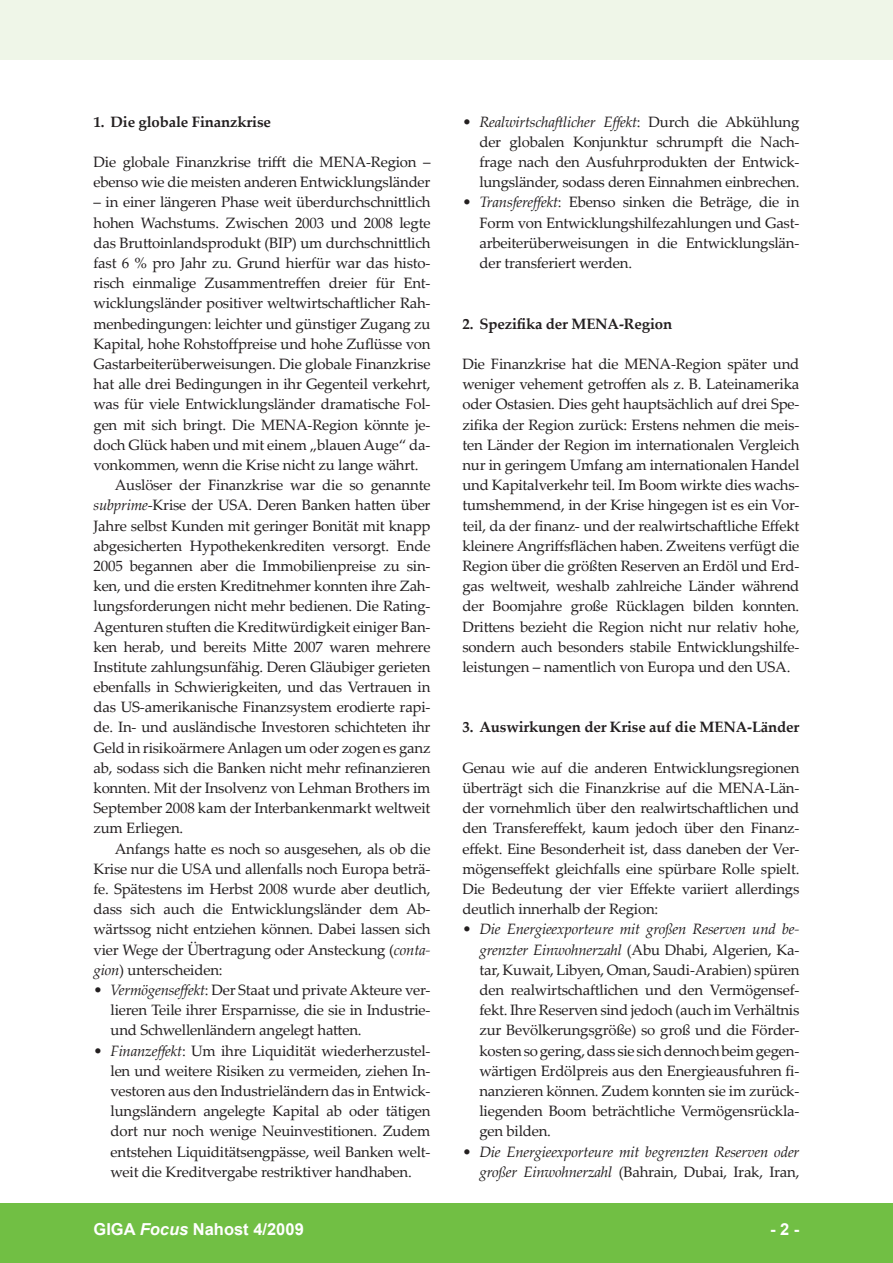
<style>
.page{position:relative;width:893px;height:1263px;background:#fff}
.page>*{position:absolute;margin:0;border:0;box-sizing:border-box;transform-origin:0 0}
.foc__text_fusszeile{font:700 16.5px "Arial";color:#fff}
.foc__text_seitenzahl{font:700 16.5px "Arial";color:#fff}
.foc__text_1__absatz{font:15px/20.2px "Palatino Linotype";letter-spacing:-.015em;color:#231f20;text-align:justify}
.foc__text_aufzaehlun{font:15px/20.2px "Palatino Linotype";letter-spacing:-.015em;color:#231f20;text-align:justify}
.foc__text_fliesstext{font:15px/20.2px "Palatino Linotype";letter-spacing:-.015em;color:#231f20;text-align:justify}
.foc__text_aufzaehlun-2{font:italic 15px/20.2px "Palatino Linotype";letter-spacing:-.015em;color:#231f20}
.foc__text_ueberschri{font:700 15px "Palatino Linotype";letter-spacing:-.01em;color:#231f20}
.s1{font-style:italic}
.s2{font-style:normal}
</style>
<div class="page">
<div style="left:0;top:1203px;width:893px;height:60px;background:#71bf44"></div>
<div style="left:0;top:0;width:893px;height:60px;background:#eff6e8"></div>
<p class="foc__text_ueberschri" style="left:94px;top:111px;width:179px">1. Die globale Finanzkrise</p>
<p class="foc__text_1__absatz" style="left:94px;top:151px;width:338px">Die globale Finanzkrise trifft die MENA-Region – ebenso wie die meisten anderen Entwicklungsländer</p>
<p class="foc__text_1__absatz" style="left:94px;top:191px;width:338px">– in einer längeren Phase weit überdurchschnittlich hohen Wachstums. Zwischen 2003 und 2008 legte das Bruttoinlandsprodukt (BIP) um durchschnittlich fast 6 % pro Jahr zu. Grund hierfür war das histo&shy;risch einmalige Zusammentreffen dreier für Ent&shy;wicklungsländer positiver weltwirtschaftlicher Rah&shy;menbedingungen: leichter und günstiger Zugang zu Kapital, hohe Rohstoffpreise und hohe Zuflüsse von Gastarbeiterüberweisungen. Die globale Finanzkrise hat alle drei Bedingungen in ihr Gegenteil verkehrt, was für viele Entwicklungsländer dramatische Fol&shy;gen mit sich bringt. Die MENA-Region könnte je&shy;doch Glück haben und mit einem „blauen Auge“ da&shy;vonkommen, wenn die Krise nicht zu lange währt.</p>
<p class="foc__text_fliesstext" style="left:94px;top:474px;width:338px;text-indent:21px">Auslöser der Finanzkrise war die so genannte <span class="s1">subprime</span>-Krise der USA. Deren Banken hatten über Jahre selbst Kunden mit geringer Bonität mit knapp abgesicherten Hypothekenkrediten versorgt. Ende 2005 begannen aber die Immobilienpreise zu sin&shy;ken, und die ersten Kreditnehmer konnten ihre Zah&shy;lungsforderungen nicht mehr bedienen. Die Rating-Agenturen stuften die Kreditwürdigkeit einiger Ban&shy;ken herab, und bereits Mitte 2007 waren mehrere Institute zahlungsunfähig. Deren Gläubiger gerieten ebenfalls in Schwierigkeiten, und das Vertrauen in das US-amerikanische Finanzsystem erodierte rapi&shy;de. In- und ausländische Investoren schichteten ihr Geld in risikoärmere Anlagen um oder zogen es ganz ab, sodass sich die Banken nicht mehr refinanzieren konnten. Mit der Insolvenz von Lehman Brothers im September 2008 kam der Interbankenmarkt weltweit zum Erliegen.</p>
<p class="foc__text_fliesstext" style="left:94px;top:838px;width:338px;text-indent:21px">Anfangs hatte es noch so ausgesehen, als ob die Krise nur die USA und allenfalls noch Europa beträ&shy;fe. Spätestens im Herbst 2008 wurde aber deutlich, dass sich auch die Entwicklungsländer dem Ab&shy;wärtssog nicht entziehen können. Dabei lassen sich vier Wege der Übertragung oder Ansteckung (<span class="s1">conta&shy;gion</span>) unterscheiden:</p>
<p class="foc__text_aufzaehlun" style="left:111px;top:979px;width:321px"><span class="s1">Vermögenseffekt</span>: Der Staat und private Akteure ver&shy;lieren Teile ihrer Ersparnisse, die sie in Industrie&shy;und Schwellenländern angelegt hatten.</p>
<p class="foc__text_aufzaehlun" style="left:111px;top:1040px;width:321px"><span class="s1">Finanzeffekt</span>: Um ihre Liquidität wiederherzustel&shy;len und weitere Risiken zu vermeiden, ziehen In&shy;vestoren aus den Industrieländern das in Entwick&shy;lungsländern angelegte Kapital ab oder tätigen dort nur noch wenige Neuinvestitionen. Zudem entstehen Liquiditätsengpässe, weil Banken welt&shy;weit die Kreditvergabe restriktiver handhaben.</p>
<p class="foc__text_fliesstext" style="left:94px;top:979px;width:11px">•</p>
<p class="foc__text_fliesstext" style="left:94px;top:1040px;width:11px">•</p>
<p class="foc__text_fliesstext" style="left:462px;top:111px;width:11px">•</p>
<p class="foc__text_fliesstext" style="left:462px;top:191px;width:11px">•</p>
<p class="foc__text_aufzaehlun" style="left:479px;top:111px;width:321px"><span class="s1">Realwirtschaftlicher Effekt</span>: Durch die Abkühlung der globalen Konjunktur schrumpft die Nach&shy;frage nach den Ausfuhrprodukten der Entwick&shy;lungsländer, sodass deren Einnahmen einbrechen.</p>
<p class="foc__text_aufzaehlun" style="left:479px;top:191px;width:321px"><span class="s1">Transfereffekt</span>: Ebenso sinken die Beträge, die in Form von Entwicklungshilfezahlungen und Gast&shy;arbeiterüberweisungen in die Entwicklungslän&shy;der transferiert werden.</p>
<p class="foc__text_ueberschri" style="left:462px;top:313px;width:211px">2. Spezifika der MENA-Region</p>
<p class="foc__text_1__absatz" style="left:462px;top:353px;width:338px">Die Finanzkrise hat die MENA-Region später und weniger vehement getroffen als z. B. Lateinamerika oder Ostasien. Dies geht hauptsächlich auf drei Spe&shy;zifika der Region zurück: Erstens nehmen die meis&shy;ten Länder der Region im internationalen Vergleich nur in geringem Umfang am internationalen Handel und Kapitalverkehr teil. Im Boom wirkte dies wachs&shy;tumshemmend, in der Krise hingegen ist es ein Vor&shy;teil, da der finanz- und der realwirtschaftliche Effekt kleinere Angriffsflächen haben. Zweitens verfügt die Region über die größten Reserven an Erdöl und Erd&shy;gas weltweit, weshalb zahlreiche Länder während der Boomjahre große Rücklagen bilden konnten.<br>Drittens bezieht die Region nicht nur relativ hohe, sondern auch besonders stabile Entwicklungshilfe&shy;leistungen – namentlich von Europa und den USA.</p>
<p class="foc__text_ueberschri" style="left:462px;top:717px;width:339px">3. Auswirkungen der Krise auf die MENA-Länder</p>
<p class="foc__text_1__absatz" style="left:462px;top:757px;width:339px">Genau wie auf die anderen Entwicklungsregionen überträgt sich die Finanzkrise auf die MENA-Län&shy;der vornehmlich über den realwirtschaftlichen und den Transfereffekt, kaum jedoch über den Finanz&shy;effekt. Eine Besonderheit ist, dass daneben der Ver&shy;mögenseffekt gleichfalls eine spürbare Rolle spielt.<br>Die Bedeutung der vier Effekte variiert allerdings deutlich innerhalb der Region:</p>
<p class="foc__text_aufzaehlun" style="left:479px;top:919px;width:321px;text-align:left"><span class="s1">Die Energieexporteure mit großen Reserven und be&shy;grenzter Einwohnerzahl</span> (Abu Dhabi, Algerien, Ka&shy;tar, Kuwait, Libyen, Oman, Saudi-Arabien) spüren den realwirtschaftlichen und den Vermögensef&shy;fekt. Ihre Reserven sind jedoch (auch im Verhältnis zur Bevölkerungsgröße) so groß und die Förder&shy;kosten so gering, dass sie sich dennoch beim gegen&shy;wärtigen Erdölpreis aus den Energieausfuhren fi&shy;nanzieren können. Zudem konnten sie im zurück&shy;liegenden Boom beträchtliche Vermögensrückla&shy;gen bilden.</p>
<p class="foc__text_aufzaehlun-2" style="left:479px;top:1141px;width:321px">Die Energieexporteure mit begrenzten Reserven oder großer Einwohnerzahl <span class="s2">(Bahrain, Dubai, Irak, Iran,</span></p>
<p class="foc__text_fliesstext" style="left:462px;top:919px;width:11px">•</p>
<p class="foc__text_fliesstext" style="left:462px;top:1141px;width:11px">•</p>
<p class="foc__text_fusszeile" style="left:94px;top:1218px;width:212px">GIGA <span class="s1">Focus</span> Nahost 4/2009</p>
<p class="foc__text_seitenzahl" style="left:770px;top:1218px;width:31px">- -</p>
</div>
